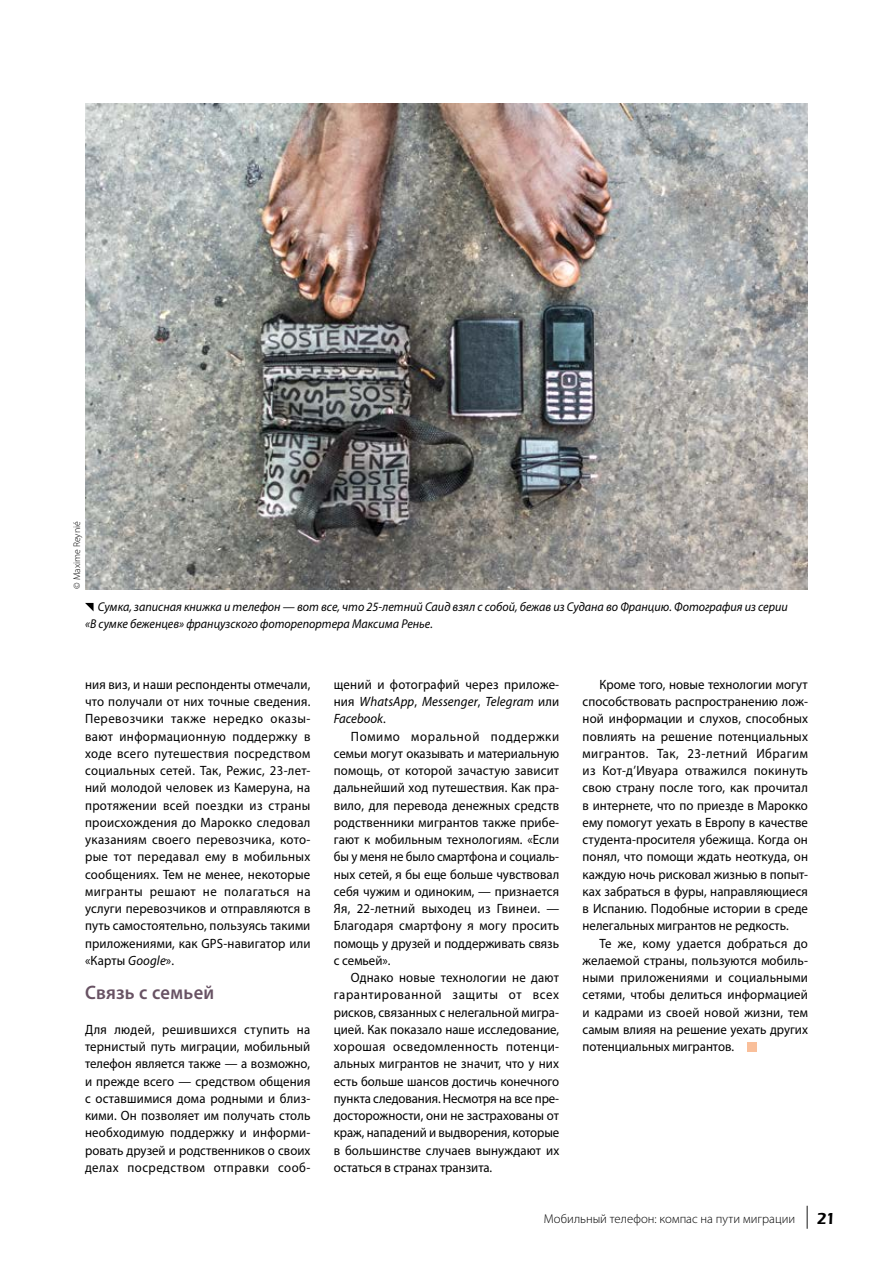
<style>
.page{position:relative;width:893px;height:1263px;background:#fff}
.page>*{position:absolute;margin:0;border:0;box-sizing:border-box;transform-origin:0 0}
.t1{font:600 19.5px "Myriad Pro";letter-spacing:.015em;color:#685263;scale:.95 1}
.t2{font:13.5px/17.2px "Myriad Pro";letter-spacing:.005em;color:#000;text-align:justify;scale:.95 1}
.t3{font:italic 12.75px/16.5px "Myriad Pro";color:#000;scale:.95 1}
.t4{font:300 12.75px "Myriad Pro";letter-spacing:.005em;color:#000}
.t5{font:300 9.75px "Myriad Pro";color:#000}
.s1{font-style:italic}
.s2{font-weight:400;font-size:22.95px}
.s3{font-family:"ITC Eras Std";font-weight:600;font-size:16.5px}
</style>
<div class="page">
<img style="left:85px;top:103px;width:723px;height:486px">
<div style="left:747px;top:1042px;width:9px;height:9px;background:#f9bf9a"></div>
<svg style="left:85px;top:603px;width:9px;height:8px"></svg>
<p class="t5" style="left:72px;top:589px;width:69px;rotate:-90deg">© Maxime Reynié</p>
<p class="t3" style="left:85px;top:599px;width:741px;text-indent:13px">Сумка, записная книжка и телефон — вот все, что 25-летний Саид взял с собой, бежав из Судана во Францию. Фотография из серии «В сумке беженцев» французского фоторепортера Максима Ренье.</p>
<p class="t2" style="left:85px;top:675px;width:239px">ния виз, и наши респонденты отмечали, что получали от них точные сведения.<br>Перевозчики также нередко оказы&shy;вают информационную поддержку в ходе всего путешествия посредством социальных сетей. Так, Режис, 23-лет&shy;ний молодой человек из Камеруна, на протяжении всей поездки из страны происхождения до Марокко следовал указаниям своего перевозчика, кото&shy;рые тот передавал ему в мобильных сообщениях. Тем не менее, некоторые мигранты решают не полагаться на услуги перевозчиков и отправляются в путь самостоятельно, пользуясь такими приложениями, как GPS-навигатор или «Карты <span class="s1">Google</span>».</p>
<h1 class="t1" style="left:85px;top:980px;width:138px">Связь с семьей</h1>
<p class="t2" style="left:85px;top:1020px;width:239px">Для людей, решившихся ступить на тернистый путь миграции, мобильный телефон является также — а возможно, и прежде всего — средством общения с оставшимися дома родными и близ&shy;кими. Он позволяет им получать столь необходимую поддержку и информи&shy;ровать друзей и родственников о своих делах посредством отправки сооб-</p>
<p class="t2" style="left:334px;top:675px;width:239px">щений и фотографий через приложе&shy;ния <span class="s1">WhatsApp</span>, <span class="s1">Messenger</span>, <span class="s1">Telegram</span> или <span class="s1">Facebook</span>.</p>
<p class="t2" style="left:334px;top:727px;width:239px;text-indent:17px">Помимо моральной поддержки семьи могут оказывать и материальную помощь, от которой зачастую зависит дальнейший ход путешествия. Как пра&shy;вило, для перевода денежных средств родственники мигрантов также прибе&shy;гают к мобильным технологиям. «Если бы у меня не было смартфона и социаль&shy;ных сетей, я бы еще больше чувствовал себя чужим и одиноким, — признается Яя, 22-летний выходец из Гвинеи. — Благодаря смартфону я могу просить помощь у друзей и поддерживать связь с семьей».</p>
<p class="t2" style="left:334px;top:969px;width:239px;text-indent:17px">Однако новые технологии не дают гарантированной защиты от всех рисков, связанных с нелегальной мигра&shy;цией. Как показало наше исследование, хорошая осведомленность потенци&shy;альных мигрантов не значит, что у них есть больше шансов достичь конечного пункта следования. Несмотря на все пре&shy;досторожности, они не застрахованы от краж, нападений и выдворения, которые в большинстве случаев вынуждают их остаться в странах транзита.</p>
<p class="t2" style="left:583px;top:675px;width:239px;text-indent:17px">Кроме того, новые технологии могут способствовать распространению лож&shy;ной информации и слухов, способных повлиять на решение потенциальных мигрантов. Так, 23-летний Ибрагим из Кот-д’Ивуара отважился покинуть свою страну после того, как прочитал в интернете, что по приезде в Марокко ему помогут уехать в Европу в качестве студента-просителя убежища. Когда он понял, что помощи ждать неоткуда, он каждую ночь рисковал жизнью в попыт&shy;ках забраться в фуры, направляющиеся в Испанию. Подобные истории в среде нелегальных мигрантов не редкость.</p>
<p class="t2" style="left:583px;top:934px;width:239px;text-indent:17px">Те же, кому удается добраться до желаемой страны, пользуются мобиль&shy;ными приложениями и социальными сетями, чтобы делиться информацией и кадрами из своей новой жизни, тем самым влияя на решение уехать других потенциальных мигрантов.</p>
<p class="t4" style="left:544px;top:1211px;width:294px">Мобильный телефон: компас на пути миграции <span class="s2">|</span> <span class="s3">21</span></p>
</div>
